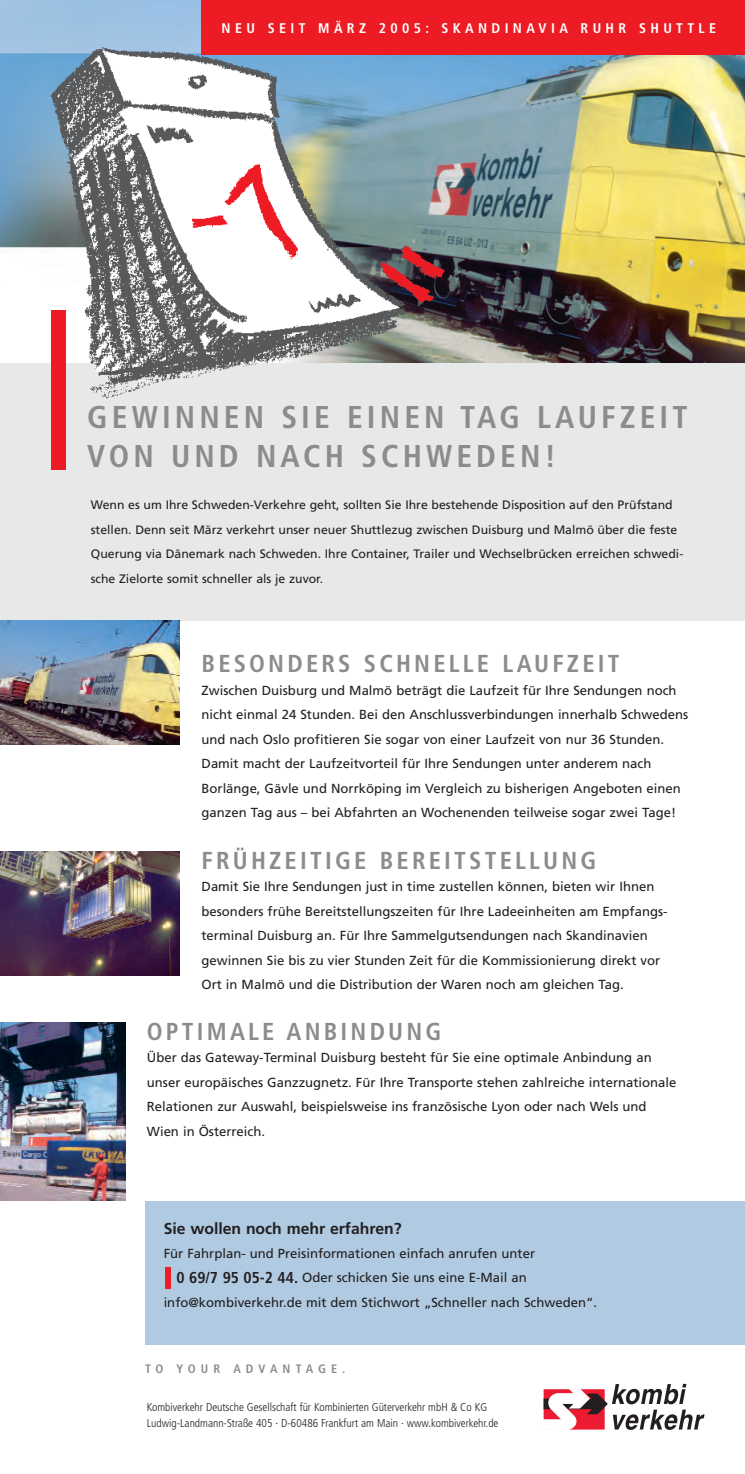
<style>
.page{position:relative;width:745px;height:1474px;background:#fff}
.page>*{position:absolute;margin:0;border:0;box-sizing:border-box;transform-origin:0 0}
.t1{font:700 condensed 31.5px/38.5px "Frutiger";letter-spacing:.13em;color:#8a8c8e}
.t2{font:700 condensed 24.5px "Frutiger";letter-spacing:.13em;color:#8a8c8e}
.t3{font:700 15.75px "Frutiger";color:#231f20}
.t4{font:700 condensed 14px "Frutiger";letter-spacing:.31em;color:#fff}
.t5{font:13.12px/24.5px "Frutiger";color:#231f20}
.t6{font:12.25px/24.5px "Frutiger";color:#231f20}
.t7{font:700 condensed 12.25px "Frutiger";letter-spacing:.405em;color:#8a8c8e}
.t8{font:300 condensed 11.38px/15.8px "Frutiger";color:#231f20}
.s1{font-weight:700;font-stretch:condensed;font-size:15.75px}
</style>
<div class="page">
<img style="left:0;top:0;width:744px;height:1430px">
<p class="t4" style="left:221px;top:22px;width:496px">NEU SEIT MÄRZ 2005: SKANDINAVIA RUHR SHUTTLE</p>
<h1 class="t1" style="left:87px;top:401px;width:601px">GEWINNEN SIE EINEN TAG LAUFZEIT<br>VON UND NACH SCHWEDEN!</h1>
<p class="t6" style="left:91px;top:493px;width:594px">Wenn es um Ihre Schweden-Verkehre geht, sollten Sie Ihre bestehende Disposition auf den Prüfstand stellen. Denn seit März verkehrt unser neuer Shuttlezug zwischen Duisburg und Malmö über die feste Querung via Dänemark nach Schweden. Ihre Container, Trailer und Wechselbrücken erreichen schwedi&shy;sche Zielorte somit schneller als je zuvor.</p>
<h2 class="t2" style="left:201px;top:654px;width:419px">BESONDERS SCHNELLE LAUFZEIT</h2>
<p class="t5" style="left:201px;top:679px;width:488px">Zwischen Duisburg und Malmö beträgt die Laufzeit für Ihre Sendungen noch nicht einmal 24 Stunden. Bei den Anschlussverbindungen innerhalb Schwedens und nach Oslo profitieren Sie sogar von einer Laufzeit von nur 36 Stunden.<br>Damit macht der Laufzeitvorteil für Ihre Sendungen unter anderem nach Borlänge, Gävle und Norrköping im Vergleich zu bisherigen Angeboten einen ganzen Tag aus – bei Abfahrten an Wochenenden teilweise sogar zwei Tage!</p>
<h2 class="t2" style="left:201px;top:850px;width:396px">FRÜHZEITIGE BEREITSTELLUNG</h2>
<p class="t5" style="left:201px;top:875px;width:467px">Damit Sie Ihre Sendungen just in time zustellen können, bieten wir Ihnen besonders frühe Bereitstellungszeiten für Ihre Ladeeinheiten am Empfangs&shy;terminal Duisburg an. Für Ihre Sammelgutsendungen nach Skandinavien gewinnen Sie bis zu vier Stunden Zeit für die Kommissionierung direkt vor Ort in Malmö und die Distribution der Waren noch am gleichen Tag.</p>
<h2 class="t2" style="left:147px;top:1021px;width:296px">OPTIMALE ANBINDUNG</h2>
<p class="t5" style="left:147px;top:1046px;width:531px">Über das Gateway-Terminal Duisburg besteht für Sie eine optimale Anbindung an unser europäisches Ganzzugnetz. Für Ihre Transporte stehen zahlreiche internationale Relationen zur Auswahl, beispielsweise ins französische Lyon oder nach Wels und Wien in Österreich.</p>
<p class="t3" style="left:164px;top:1222px;width:239px">Sie wollen noch mehr erfahren?</p>
<p class="t5" style="left:164px;top:1242px;width:373px">Für Fahrplan- und Preisinformationen einfach anrufen unter</p>
<p class="t5" style="left:176px;top:1266px;width:352px"><span class="s1">0 69/7 95 05-2 44.</span> Oder schicken Sie uns eine E-Mail an</p>
<p class="t5" style="left:164px;top:1291px;width:434px">info@kombiverkehr.de mit dem Stichwort „Schneller nach Schweden“.</p>
<p class="t7" style="left:145px;top:1363px;width:202px">TO YOUR ADVANTAGE.</p>
<p class="t8" style="left:147px;top:1400px;width:353px">Kombiverkehr Deutsche Gesellschaft für Kombinierten Güterverkehr mbH &amp; Co KG<br>Ludwig-Landmann-Straße 405 · D-60486 Frankfurt am Main · www.kombiverkehr.de</p>
</div>
